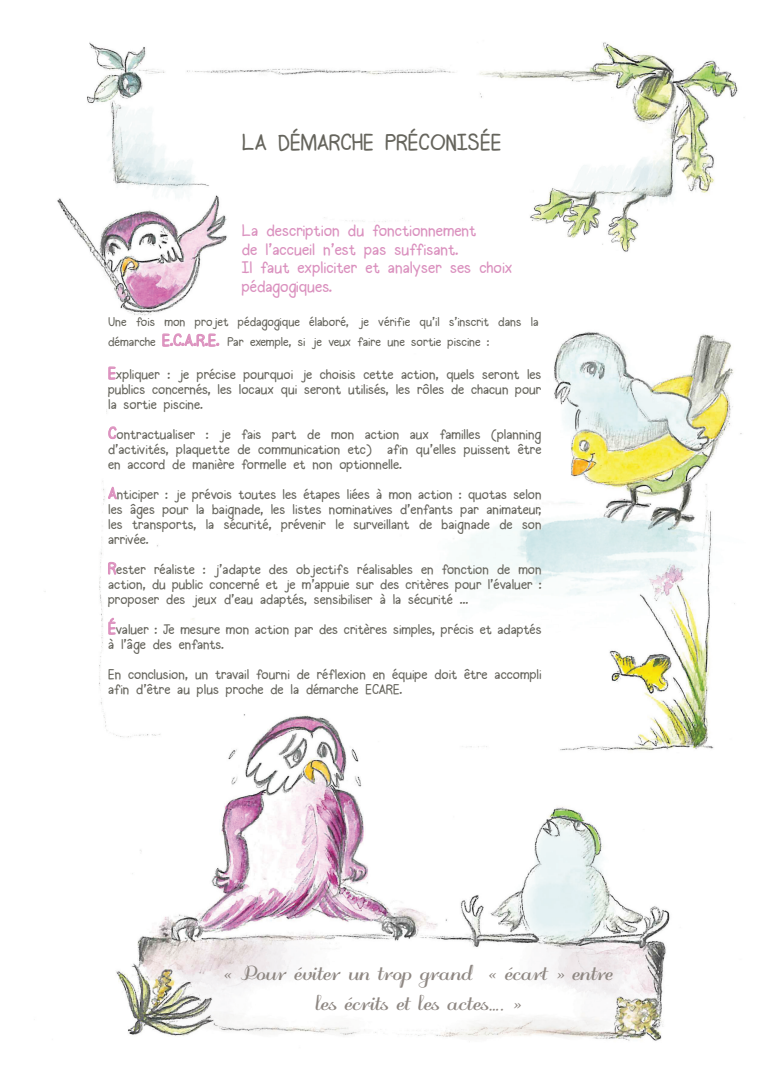
<style>
.page{position:relative;width:780px;height:1088px;background:#fff}
.page>*{position:absolute;margin:0;border:0;box-sizing:border-box;transform-origin:0 0}
.t1{font:700 25px/30px "odstemplik";color:#8e8782;text-align:center}
.t2{font:22.5px "Halogen";color:#65645c}
.t3{font:16.25px/18.8px "Halogen";color:#da90be}
.t4{font:13.75px/15px "Halogen";color:#65645c;text-align:justify}
.t5{font:12.5px/19.5px "Halogen";color:#65645c}
.s1{font-size:16.25px;color:#dc91be}
.s2{font-size:16.25px;color:#dc90be}
</style>
<div class="page">
<img style="left:44px;top:42px;width:701px;height:999px">
<svg style="left:162px;top:333px;width:57px;height:14px"></svg>
<svg style="left:108px;top:366px;width:8px;height:13px"></svg>
<svg style="left:108px;top:426px;width:9px;height:13px"></svg>
<svg style="left:108px;top:487px;width:9px;height:12px"></svg>
<svg style="left:108px;top:562px;width:8px;height:12px"></svg>
<svg style="left:108px;top:618px;width:8px;height:16px"></svg>
<h2 class="t2" style="left:242px;top:128px;width:261px">LA DÉMARCHE PRÉCONISÉE</h2>
<p class="t3" style="left:242px;top:222px;width:272px">La description du fonctionnement<br>de l'accueil n'est pas suffisant.<br>Il faut expliciter et analyser ses choix pédagogiques.</p>
<p class="t5" style="left:108px;top:313px;width:432px">Une fois mon projet pédagogique élaboré, je vérifie qu’il s’inscrit dans la démarche <span class="s1">E.C.A</span><span class="s2">.R.</span><span class="s1">E.</span> Par exemple, si je veux faire une sortie piscine :</p>
<p class="t4" style="left:108px;top:367px;width:435px"><span class="s2">E</span>xpliquer : je précise pourquoi je choisis cette action, quels seront les publics concernés, les locaux qui seront utilisés, les rôles de chacun pour la sortie piscine.</p>
<p class="t4" style="left:108px;top:427px;width:435px"><span class="s2">C</span>ontractualiser : je fais part de mon action aux familles (planning d’activités, plaquette de communication etc) afin qu’elles puissent être en accord de manière formelle et non optionnelle.</p>
<p class="t4" style="left:108px;top:487px;width:435px"><span class="s2">A</span>nticiper : je prévois toutes les étapes liées à mon action : quotas selon les âges pour la baignade, les listes nominatives d’enfants par animateur, les transports, la sécurité, prévenir le surveillant de baignade de son arrivée.</p>
<p class="t4" style="left:108px;top:562px;width:435px"><span class="s2">R</span>ester réaliste : j’adapte des objectifs réalisables en fonction de mon action, du public concerné et je m’appuie sur des critères pour l’évaluer : proposer des jeux d’eau adaptés, sensibiliser à la sécurité …</p>
<p class="t4" style="left:108px;top:622px;width:435px"><span class="s2">É</span>valuer : Je mesure mon action par des critères simples, précis et adaptés à l’âge des enfants.</p>
<p class="t4" style="left:108px;top:667px;width:435px">En conclusion, un travail fourni de réflexion en équipe doit être accompli afin d’être au plus proche de la démarche ECARE.</p>
<h1 class="t1" style="left:223px;top:960px;width:391px">« Pour éviter un trop grand « écart » entre les écrits et les actes…. »</h1>
</div>
